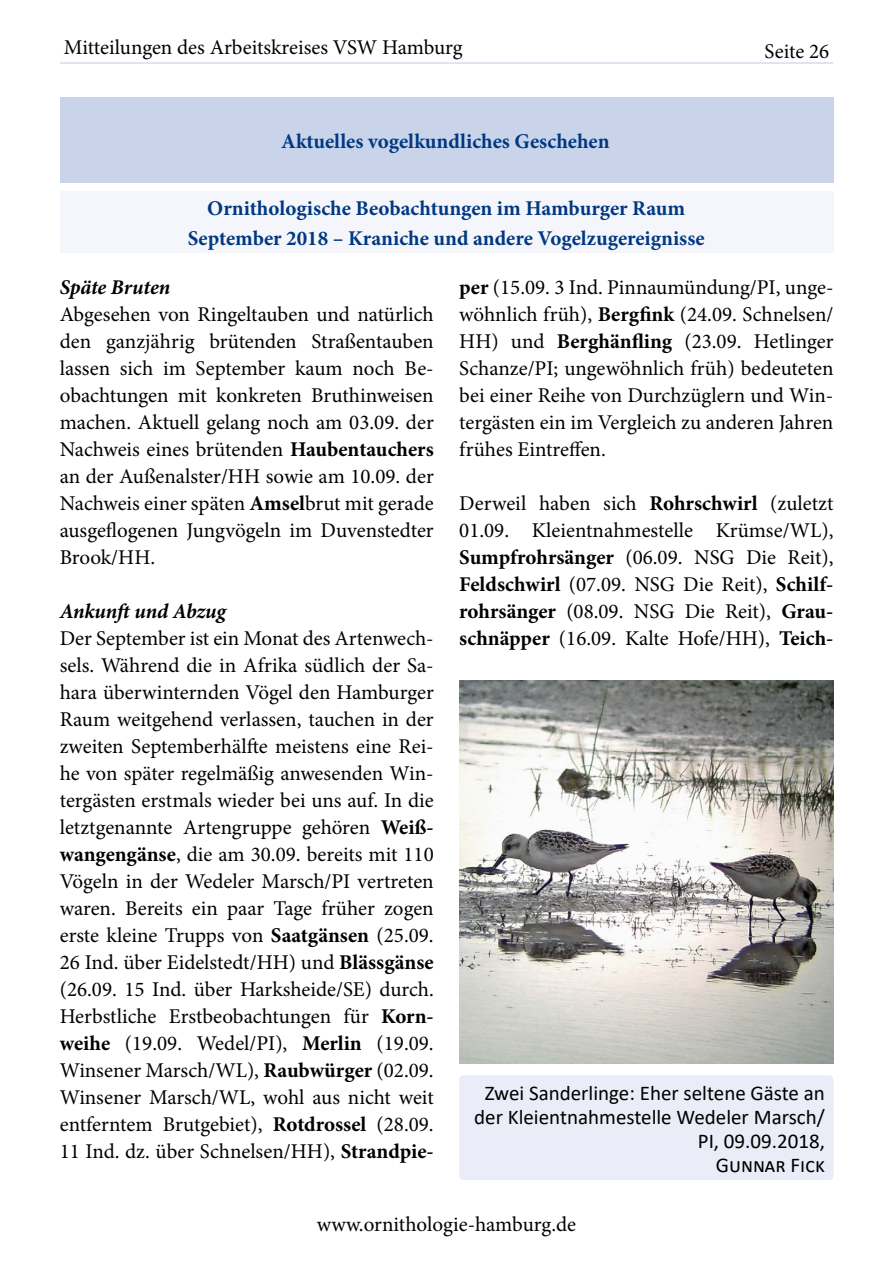
<style>
.page{position:relative;width:893px;height:1263px;background:#fff}
.page>*{position:absolute;margin:0;border:0;box-sizing:border-box;transform-origin:0 0}
.t1{font:21px/27px "Minion Pro";color:#000;text-align:justify}
.t2{font:700 21px/29.4px "Minion Pro";color:#003882;text-align:center}
.t3{font:21px/24px "Calibri";color:#000;text-align:right}
.t4{font:italic 700 21px "Minion Pro";letter-spacing:-.01em;color:#000}
.s1{font-weight:700}
</style>
<div class="page">
<hr style="left:60px;top:62px;width:773px;height:2px;background:#d4dcee">
<div style="left:60px;top:98px;width:773px;height:85px;background:#c9d4ea"></div>
<div style="left:60px;top:191px;width:773px;height:62px;background:#f5f6fb"></div>
<img style="left:459px;top:680px;width:374px;height:383px">
<div style="left:459px;top:1075px;width:374px;height:105px;background:#eaedf7;border-radius:4px"></div>
<p class="t1" style="left:64px;top:34px;width:400px">Mitteilungen des Arbeitskreises VSW Hamburg</p>
<p class="t1" style="left:764px;top:38px;width:66px">Seite 26</p>
<p class="t2" style="left:281px;top:126px;width:330px">Aktuelles vogelkundliches Geschehen</p>
<p class="t2" style="left:188px;top:193px;width:518px">Ornithologische Beobachtungen im Hamburger Raum<br>September 2018 – Kraniche und andere Vogelzugereignisse</p>
<p class="t4" style="left:60px;top:272px;width:112px">Späte Bruten</p>
<p class="t1" style="left:60px;top:301px;width:376px">Abgesehen von Ringeltauben und natürlich den ganzjährig brütenden Straßentauben lassen sich im September kaum noch Be&shy;obachtungen mit konkreten Bruthinweisen machen. Aktuell gelang noch am 03.09. der Nachweis eines brütenden <span class="s1">Haubentauchers </span>an der Außenalster/HH sowie am 10.09. der Nachweis einer späten <span class="s1">Amsel</span>brut mit gerade ausgeflogenen Jungvögeln im Duvenstedter Brook/HH.</p>
<p class="t4" style="left:60px;top:596px;width:168px">Ankunft und Abzug</p>
<p class="t1" style="left:60px;top:625px;width:376px">Der September ist ein Monat des Artenwech&shy;sels. Während die in Afrika südlich der Sa&shy;hara überwinternden Vögel den Hamburger Raum weitgehend verlassen, tauchen in der zweiten Septemberhälfte meistens eine Rei&shy;he von später regelmäßig anwesenden Win&shy;tergästen erstmals wieder bei uns auf. In die letztgenannte Artengruppe gehören <span class="s1">Weiß&shy;wangengänse</span>, die am 30.09. bereits mit 110<br>Vögeln in der Wedeler Marsch/PI vertreten waren. Bereits ein paar Tage früher zogen erste kleine Trupps von <span class="s1">Saatgänsen</span> (25.09.<br>26 Ind. über Eidelstedt/HH) und <span class="s1">Blässgänse </span>(26.09. 15 Ind. über Harksheide/SE) durch.<br>Herbstliche Erstbeobachtungen für <span class="s1">Korn&shy;weihe</span> (19.09. Wedel/PI), <span class="s1">Merlin</span> (19.09.<br>Winsener Marsch/WL), <span class="s1">Raubwürger</span> (02.09.<br>Winsener Marsch/WL, wohl aus nicht weit entferntem Brutgebiet), <span class="s1">Rotdrossel</span> (28.09.<br>11 Ind. dz. über Schnelsen/HH), <span class="s1">Strandpie-</span></p>
<p class="t1" style="left:459px;top:274px;width:376px"><span class="s1">per</span> (15.09. 3 Ind. Pinnaumündung/PI, unge&shy;wöhnlich früh), <span class="s1">Bergfink</span> (24.09. Schnelsen/ HH) und <span class="s1">Berghänfling</span> (23.09. Hetlinger Schanze/PI; ungewöhnlich früh) bedeuteten bei einer Reihe von Durchzüglern und Win&shy;tergästen ein im Vergleich zu anderen Jahren frühes Eintreffen.</p>
<p class="t1" style="left:459px;top:490px;width:376px">Derweil haben sich <span class="s1">Rohrschwirl</span> (zuletzt 01.09. Kleientnahmestelle Krümse/WL), <span class="s1">Sumpfrohrsänger</span> (06.09. NSG Die Reit), <span class="s1">Feldschwirl</span> (07.09. NSG Die Reit), <span class="s1">Schilf&shy;rohrsänger</span> (08.09. NSG Die Reit), <span class="s1">Grau&shy;schnäpper</span> (16.09. Kalte Hofe/HH), <span class="s1">Teich-</span></p>
<p class="t3" style="left:474px;top:1080px;width:352px">Zwei Sanderlinge: Eher seltene Gäste an der Kleientnahmestelle Wedeler Marsch/<br>PI, 09.09.2018,<br>Gunnar Fick</p>
<p class="t1" style="left:317px;top:1211px;width:261px">www.ornithologie-hamburg.de</p>
</div>
